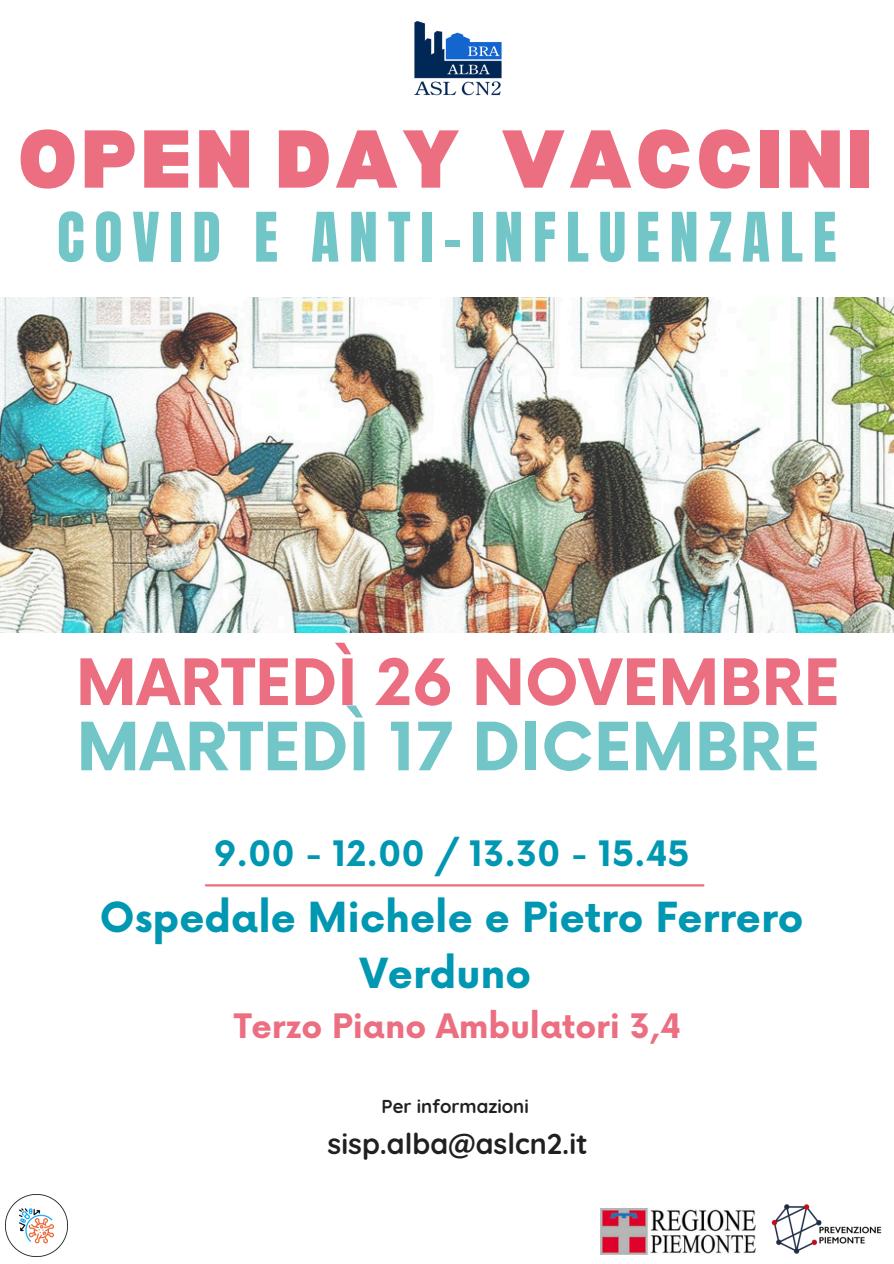
<style>
.page{position:relative;width:894px;height:1264px;background:#fff}
.page>*{position:absolute;margin:0;border:0;box-sizing:border-box;transform-origin:0 0}
.t1{font:900 80.25px "Bernoru";letter-spacing:.045em;color:#eb6e81}
.t2{font:700 64.8px "Now";color:#72c6c8}
.t3{font:700 62.25px "Now";color:#eb6e81}
.t4{font:58.05px "Anton";letter-spacing:.17em;color:#72c6c8}
.t5{font:700 40.35px/56.6px "Now";color:#0097b2;text-align:center}
.t6{font:700 34.2px "Now";color:#0097b2}
.t7{font:700 32.85px "Now";color:#eb6e81}
.t8{font:700 28.65px "Quicksand";color:#202020}
.t9{font:700 18.6px "Quicksand";color:#202020}
</style>
<div class="page">
<img style="left:600px;top:1208px;width:154px;height:46px">
<img style="left:771px;top:1204px;width:111px;height:50px">
<img style="left:6px;top:1194px;width:61px;height:62px">
<img style="left:414px;top:21px;width:88px;height:75px">
<hr style="left:206px;top:884px;width:497px;height:2px;background:#eb6e81">
<img style="left:0;top:298px;width:893px;height:334px">
<h2 class="t1" style="left:18px;top:113px;width:856px">OPEN DAY VACCINI</h2>
<h4 class="t4" style="left:57px;top:195px;width:780px">COVID E ANTI-INFLUENZALE</h4>
<p class="t3" style="left:76px;top:649px;width:765px">MARTEDÌ 26 NOVEMBRE</p>
<p class="t2" style="left:76px;top:712px;width:744px">MARTEDÌ 17 DICEMBRE</p>
<h5 class="t6" style="left:214px;top:835px;width:477px">9.00 - 12.00 / 13.30 - 15.45</h5>
<p class="t5" style="left:100px;top:891px;width:704px">Ospedale Michele e Pietro Ferrero<br>Verduno</p>
<p class="t7" style="left:234px;top:1008px;width:448px">Terzo Piano Ambulatori 3,4</p>
<h2 class="t9" style="left:381px;top:1094px;width:149px">Per informazioni</h2>
<h5 class="t8" style="left:327px;top:1125px;width:261px">sisp.alba@aslcn2.it</h5>
</div>
